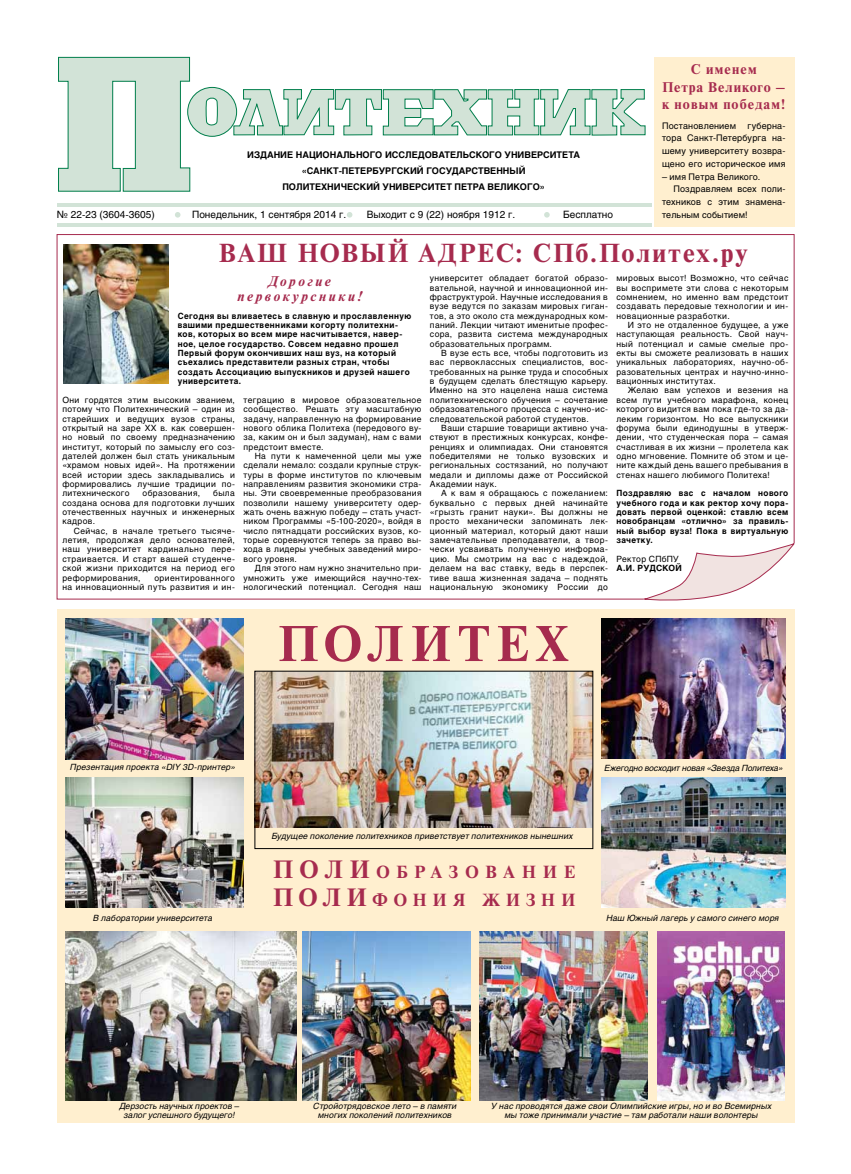
<style>
.page{position:relative;width:851px;height:1174px;background:#fff}
.page>*{position:absolute;margin:0;border:0;box-sizing:border-box;transform-origin:0 0}
.t1{font:700 50px "Newton C";letter-spacing:.13em;color:#a62b4e}
.t2{font:700 26px "Newton C";letter-spacing:.07em;color:#a62b4e}
.t3{font:700 17.5px/28px "Newton C";letter-spacing:.355em;color:#a62b4e}
.t4{font:700 14px/17.5px "Newton C";letter-spacing:.075em;color:#a62b4e;text-align:center}
.t5{font:italic 700 14px/15px "Newton C";letter-spacing:.18em;color:#a62b4e;text-align:center}
.t6{font:10px "Helios C";color:#000}
.t7{font:700 9.1px/16px "Helios C";color:#000;text-align:center}
.t8{font:9px/12.7px "Helios C";letter-spacing:.015em;color:#000;text-align:justify}
.t9{font:8.5px/9.4px "Helios C";letter-spacing:.04em;color:#000;text-align:justify}
.t10{font:700 8.5px/9.4px "Helios C";letter-spacing:.055em;color:#000;text-align:justify;scale:.96 1}
.t11{font:italic 8.5px/9px "Helios C";letter-spacing:.015em;color:#000;text-align:center}
.t12{font:italic 8.5px "Helios C";letter-spacing:-.015em;color:#000}
.t13{font:700 8.5px "Helios C";letter-spacing:.055em;color:#000}
.s1{font-size:25px}
</style>
<div class="page">
<div style="left:653px;top:57px;width:141px;height:170px;background:#ffefcf"></div>
<div style="left:57px;top:610px;width:737px;height:513px;background:#ffefcf"></div>
<svg style="left:58px;top:56px;width:588px;height:136px"></svg>
<hr style="left:57px;top:203px;width:594px;height:3px;background:#d2e3d7">
<hr style="left:57px;top:223px;width:594px;height:4px;background:#d2e3d7">
<svg style="left:175px;top:212px;width:5px;height:6px"></svg>
<svg style="left:347px;top:212px;width:5px;height:6px"></svg>
<svg style="left:544px;top:212px;width:5px;height:6px"></svg>
<img style="left:63px;top:244px;width:106px;height:140px">
<img style="left:479px;top:931px;width:168px;height:169px">
<img style="left:65px;top:777px;width:178px;height:130px">
<img style="left:657px;top:931px;width:127px;height:169px">
<img style="left:601px;top:618px;width:184px;height:140px">
<img style="left:257px;top:673px;width:334px;height:155px">
<img style="left:65px;top:618px;width:178px;height:141px">
<img style="left:602px;top:777px;width:183px;height:131px">
<img style="left:65px;top:931px;width:231px;height:169px">
<img style="left:302px;top:931px;width:168px;height:169px">
<svg style="left:633px;top:539px;width:162px;height:62px"></svg>
<h3 class="t4" style="left:662px;top:61px;width:125px">С именем<br>Петра Великого – к новым победам!</h3>
<p class="t8" style="left:662px;top:119px;width:75px">Постановлением</p>
<p class="t8" style="left:662px;top:119px;width:125px;text-indent:85px">губерна&shy;тора Санкт-Петербурга на&shy;шему университету возвра&shy;щено его историческое имя</p>
<p class="t8" style="left:662px;top:170px;width:100px">– имя Петра Великого.</p>
<p class="t8" style="left:673px;top:183px;width:113px">Поздравляем всех поли-</p>
<p class="t8" style="left:662px;top:195px;width:125px">техников с этим знамена-</p>
<p class="t8" style="left:662px;top:208px;width:87px">тельным событием!</p>
<p class="t7" style="left:247px;top:147px;width:334px">издание национального исследовательского университета «санкт-петербургский государственный<br>политехнический университет Петра Великого»</p>
<p class="t6" style="left:57px;top:209px;width:99px">№ 22-23 (3604-3605)</p>
<p class="t6" style="left:192px;top:209px;width:156px">Понедельник, 1 сентября 2014 г.</p>
<p class="t6" style="left:366px;top:209px;width:150px">Выходит с 9 (22) ноября 1912 г.</p>
<p class="t6" style="left:563px;top:209px;width:51px">Бесплатно</p>
<h2 class="t2" style="left:218px;top:238px;width:530px">ваш новый адрес: СПб.Политех.ру</h2>
<h3 class="t5" style="left:237px;top:273px;width:126px">Дорогие первокурсники!</h3>
<p class="t10" style="left:178px;top:311px;width:245px;text-align:left">Сегодня вы вливаетесь в славную и прославленную вашими предшественниками когорту политехни&shy;ков, которых во всем мире насчитывается, навер&shy;ное, целое государство. Совсем недавно прошел Первый форум окончивших наш вуз, на который съехались представители разных стран, чтобы создать Ассоциацию выпускников и друзей нашего университета.</p>
<p class="t9" style="left:62px;top:395px;width:174px">Они гордятся этим высоким званием, потому что Политехнический – один из старейших и ведущих вузов страны, открытый на заре ХХ в. как совершен&shy;но новый по своему предназначению институт, который по замыслу его соз&shy;дателей должен был стать уникальным «храмом новых идей». На протяжении всей истории здесь закладывались и формировались лучшие традиции по&shy;литехнического</p>
<p class="t9" style="left:62px;top:488px;width:174px;text-indent:151px">была создана основа для подготовки лучших отечественных научных и инженерных кадров.</p>
<p class="t9" style="left:62px;top:526px;width:174px;text-indent:11px">Сейчас, в начале третьего тысяче&shy;летия, продолжая дело основателей, наш университет кардинально пере&shy;страивается. И старт вашей студенче&shy;ской жизни приходится на период его реформирования,</p>
<p class="t9" style="left:143px;top:488px;width:59px">образования,</p>
<p class="t9" style="left:62px;top:573px;width:174px;text-align:right">ориентированного<br>на инновационный путь развития и ин-</p>
<p class="t9" style="left:243px;top:395px;width:179px">теграцию в мировое образовательное сообщество. Решать эту масштабную задачу, направленную на формирование нового облика Политеха (передового ву&shy;за, каким он и был задуман), нам с вами предстоит вместе.</p>
<p class="t9" style="left:243px;top:451px;width:179px;text-indent:11px">На пути к намеченной цели мы уже сделали немало: создали крупные струк&shy;туры в форме институтов по ключевым направлениям развития экономики стра&shy;ны. Эти своевременные преобразования позволили нашему университету одер&shy;жать очень важную победу – стать участ&shy;ником Программы «5-100-2020», войдя в число пятнадцати российских вузов, ко&shy;торые соревнуются теперь за право вы&shy;хода в лидеры учебных заведений миро&shy;вого уровня.</p>
<p class="t9" style="left:243px;top:563px;width:179px;text-indent:11px">Для этого нам нужно значительно при&shy;умножить уже имеющийся научно-тех&shy;нологический потенциал. Сегодня наш</p>
<p class="t9" style="left:430px;top:273px;width:179px">университет обладает богатой образо&shy;вательной, научной и инновационной ин&shy;фраструктурой. Научные исследования в вузе ведутся по заказам мировых гиган&shy;тов, а это около ста международных ком&shy;паний. Лекции читают именитые профес&shy;сора, развита система международных образовательных программ.</p>
<p class="t9" style="left:430px;top:348px;width:179px;text-indent:11px">В вузе есть все, чтобы подготовить из вас первоклассных специалистов, вос&shy;требованных на рынке труда и способных в будущем сделать блестящую карьеру.<br>Именно на это нацелена наша система политехнического обучения – сочетание образовательного процесса с научно-ис&shy;следовательской работой студентов.</p>
<p class="t9" style="left:430px;top:423px;width:179px;text-indent:11px">Ваши старшие товарищи активно уча&shy;ствуют в престижных конкурсах, конфе&shy;ренциях и олимпиадах. Они становятся победителями не только вузовских и региональных состязаний, но получают медали и дипломы даже от Российской Академии наук.</p>
<p class="t9" style="left:430px;top:488px;width:179px;text-indent:11px">А к вам я обращаюсь с пожеланием: буквально с первых дней начинайте «грызть гранит науки». Вы должны не просто механически запоминать лек&shy;ционный материал, который дают наши замечательные преподаватели, а твор&shy;чески усваивать полученную информа&shy;цию. Мы смотрим на вас с надеждой, делаем на вас ставку, ведь в перспек&shy;тиве ваша жизненная задача – поднять национальную экономику России до</p>
<p class="t9" style="left:616px;top:273px;width:173px">мировых высот! Возможно, что сейчас вы воспримете эти слова с некоторым сомнением, но именно вам предстоит создавать передовые технологии и ин&shy;новационные разработки.</p>
<p class="t9" style="left:616px;top:320px;width:173px;text-indent:11px">И это не отдаленное будущее, а уже наступающая реальность. Свой науч&shy;ный потенциал и самые смелые про&shy;екты вы сможете реализовать в наших уникальных лабораториях, научно-об&shy;разовательных центрах и научно-инно&shy;вационных институтах.</p>
<p class="t9" style="left:616px;top:386px;width:173px;text-indent:11px">Желаю вам успехов и везения на всем пути учебного марафона, конец которого видится вам пока где-то за да&shy;леким горизонтом. Но все выпускники форума были единодушны в утверж&shy;дении, что студенческая пора – самая счастливая в их жизни – пролетела как одно мгновение. Помните об этом и це&shy;ните каждый день вашего пребывания в стенах нашего любимого Политеха!</p>
<p class="t10" style="left:616px;top:488px;width:180px">Поздравляю вас с началом нового учебного года и как ректор хочу пора&shy;довать первой оценкой: ставлю всем новобранцам «отлично» за правиль&shy;ный выбор вуза! Пока в виртуальную зачетку.</p>
<p class="t9" style="left:616px;top:554px;width:64px">Ректор СПбПУ</p>
<p class="t13" style="left:616px;top:563px;width:29px">А.И. РУДСКОЙ</p>
<h1 class="t1" style="left:277px;top:616px;width:292px">Политех</h1>
<p class="t11" style="left:70px;top:762px;width:167px">Презентация проекта «DIY 3D-принтер»</p>
<p class="t12" style="left:604px;top:762px;width:180px">Ежегодно восходит новая «Звезда Политеха»</p>
<p class="t11" style="left:272px;top:831px;width:303px">Будущее поколение политехников приветствует политехников нынешних</p>
<h3 class="t3" style="left:273px;top:857px;width:304px"><span class="s1">п оли</span>образование <span class="s1">п оли</span>фония жизни</h3>
<p class="t11" style="left:93px;top:913px;width:121px">В лаборатории университета</p>
<p class="t11" style="left:606px;top:913px;width:174px">Наш Южный лагерь у самого синего моря</p>
<p class="t11" style="left:119px;top:1101px;width:121px">Дерзость научных проектов – залог успешного будущего!</p>
<p class="t11" style="left:313px;top:1101px;width:145px">Стройотрядовское лето – в памяти многих поколений политехников</p>
<p class="t11" style="left:491px;top:1101px;width:282px">У нас проводятся даже свои Олимпийские игры, но и во Всемирных мы тоже принимали участие – там работали наши волонтеры</p>
</div>
